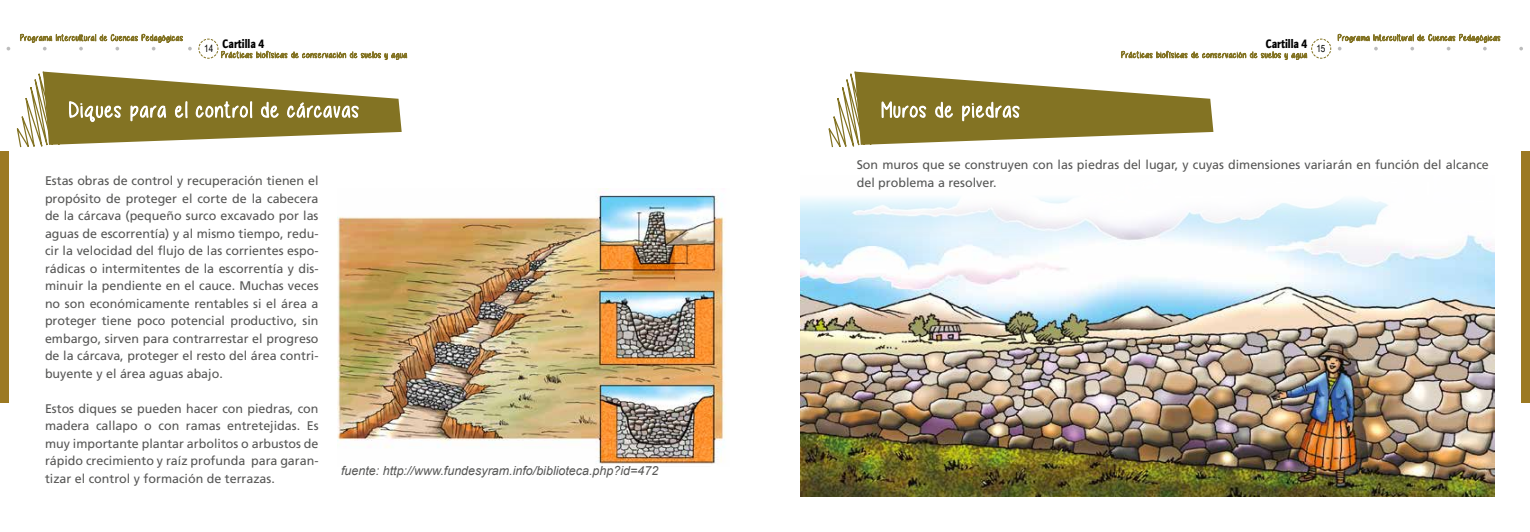
<style>
.page{position:relative;width:1530px;height:532px;background:#fff}
.page>*{position:absolute;margin:0;border:0;box-sizing:border-box;transform-origin:0 0}
.t1{font:900 12.62px "Quay Sans EF";color:#000;scale:.8 1}
.t2{font:12.5px/17.5px "Frutiger LT Std";color:#575756;text-align:justify}
.t3{font:italic 12.5px "Arial";color:#575756}
.t4{font:10px "Arial Narrow";color:#000}
</style>
<div class="page">
<svg style="left:1519px;top:47px;width:4px;height:3px"></svg>
<div style="left:1521px;top:151px;width:9px;height:252px;background:#9c7922"></div>
<div style="left:0;top:151px;width:9px;height:252px;background:#9c7922"></div>
<svg style="left:1338px;top:33px;width:163px;height:18px"></svg>
<svg style="left:7px;top:33px;width:400px;height:115px"></svg>
<img style="left:338px;top:188px;width:387px;height:276px">
<svg style="left:828px;top:38px;width:504px;height:110px"></svg>
<img style="left:800px;top:198px;width:695px;height:298px">
<p class="t1" style="left:204px;top:36px;width:77px"><sub>14</sub> Cartilla 4</p>
<p class="t4" style="left:1316px;top:41px;width:11px">15</p>
<p class="t1" style="left:1266px;top:36px;width:54px">Cartilla 4</p>
<p class="t2" style="left:45px;top:172px;width:275px">Estas obras de control y recuperación tienen el propósito de proteger el corte de la cabecera de la cárcava (pequeño surco excavado por las aguas de escorrentía) y al mismo tiempo, redu&shy;cir la velocidad del flujo de las corrientes espo&shy;rádicas o intermitentes de la escorrentía y dis&shy;minuir la pendiente en el cauce. Muchas veces no son económicamente rentables si el área a proteger tiene poco potencial productivo, sin embargo, sirven para contrarrestar el progreso de la cárcava, proteger el resto del área contri&shy;buyente y el área aguas abajo.</p>
<p class="t2" style="left:45px;top:399px;width:275px">Estos diques se pueden hacer con piedras, con madera callapo o con ramas entretejidas. Es muy importante plantar arbolitos o arbustos de rápido crecimiento y raíz profunda para garan&shy;tizar el control y formación de terrazas.</p>
<p class="t3" style="left:341px;top:462px;width:319px">fuente: http://www.fundesyram.info/biblioteca.php?id=472</p>
<p class="t2" style="left:857px;top:156px;width:634px">Son muros que se construyen con las piedras del lugar, y cuyas dimensiones variarán en función del alcance del problema a resolver.</p>
</div>
